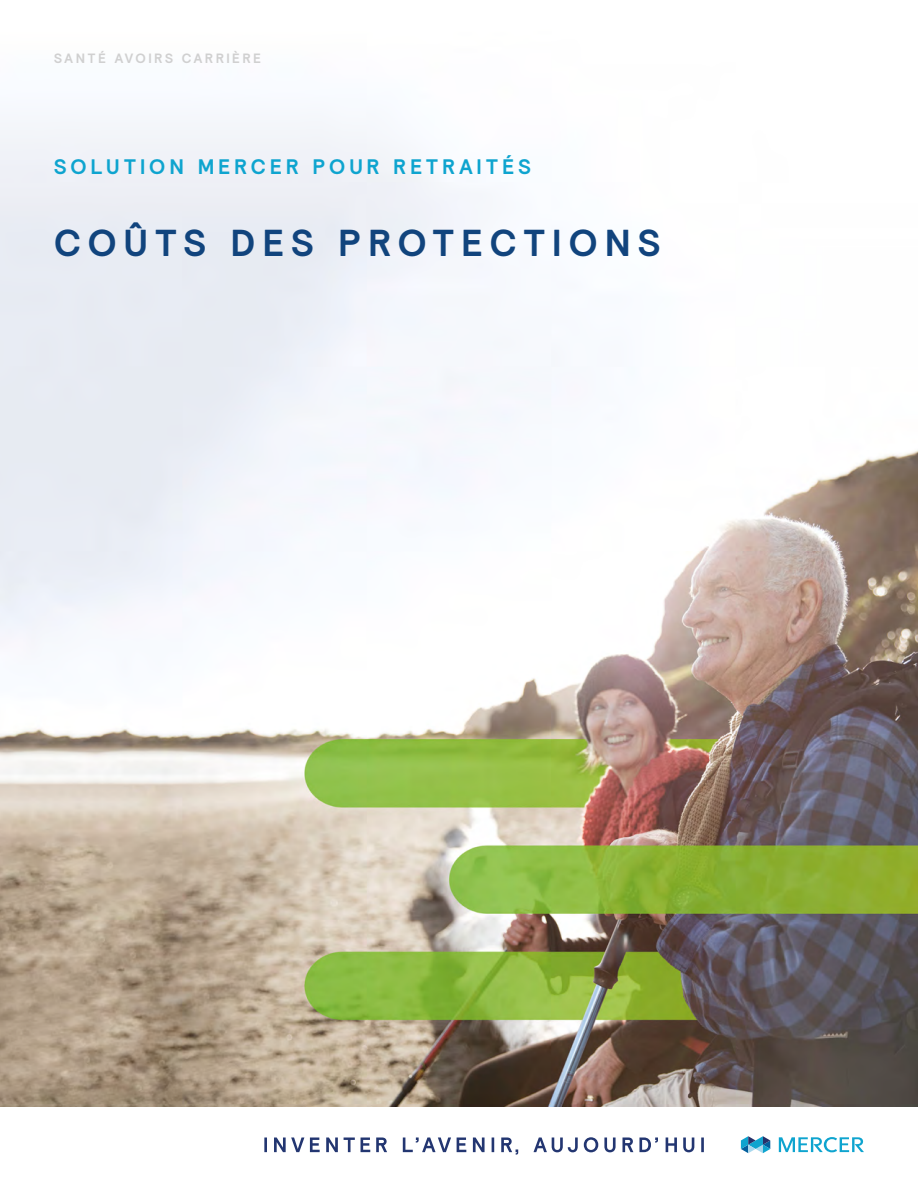
<style>
.page{position:relative;width:918px;height:1188px;background:#fff}
.page>*{position:absolute;margin:0;border:0;box-sizing:border-box;transform-origin:0 0}
.Azul-mayúsculas{font:700 37.5px "Relative";letter-spacing:.19em;color:#11447d}
.t1{font:700 21px "Relative";letter-spacing:.19em;color:#0ea4cf}
.t2{font:700 13.5px "Relative";letter-spacing:.185em;color:#d0d0d0}
</style>
<div class="page">
<img style="left:0;top:118px;width:918px;height:989px">
<svg style="left:741px;top:1136px;width:29px;height:17px"></svg>
<svg style="left:779px;top:1137px;width:85px;height:15px"></svg>
<hr style="left:264px;top:1138px;width:3px;height:14px;background:#233671">
<svg style="left:274px;top:1138px;width:30px;height:14px"></svg>
<svg style="left:310px;top:1138px;width:10px;height:14px"></svg>
<svg style="left:326px;top:1138px;width:12px;height:14px"></svg>
<svg style="left:344px;top:1138px;width:11px;height:14px"></svg>
<svg style="left:361px;top:1138px;width:9px;height:14px"></svg>
<svg style="left:376px;top:1138px;width:11px;height:14px"></svg>
<svg style="left:403px;top:1138px;width:48px;height:14px"></svg>
<svg style="left:457px;top:1138px;width:9px;height:14px"></svg>
<svg style="left:473px;top:1138px;width:12px;height:14px"></svg>
<svg style="left:492px;top:1138px;width:2px;height:14px"></svg>
<svg style="left:501px;top:1138px;width:17px;height:17px"></svg>
<svg style="left:534px;top:1138px;width:44px;height:14px"></svg>
<svg style="left:584px;top:1137px;width:14px;height:15px"></svg>
<svg style="left:604px;top:1138px;width:12px;height:14px"></svg>
<svg style="left:622px;top:1138px;width:11px;height:14px"></svg>
<svg style="left:639px;top:1138px;width:19px;height:14px"></svg>
<svg style="left:666px;top:1138px;width:11px;height:14px"></svg>
<svg style="left:683px;top:1138px;width:11px;height:14px"></svg>
<hr style="left:701px;top:1138px;width:3px;height:14px;background:#233671">
<p class="t2" style="left:54px;top:50px;width:209px">SANTÉ AVOIRS CARRIÈRE</p>
<p class="t1" style="left:54px;top:153px;width:478px">SOLUTION MERCER POUR RETRAITÉS</p>
<p class="Azul-mayúsculas" style="left:54px;top:218px;width:608px">COÛTS DES PROTECTIONS</p>
</div>
